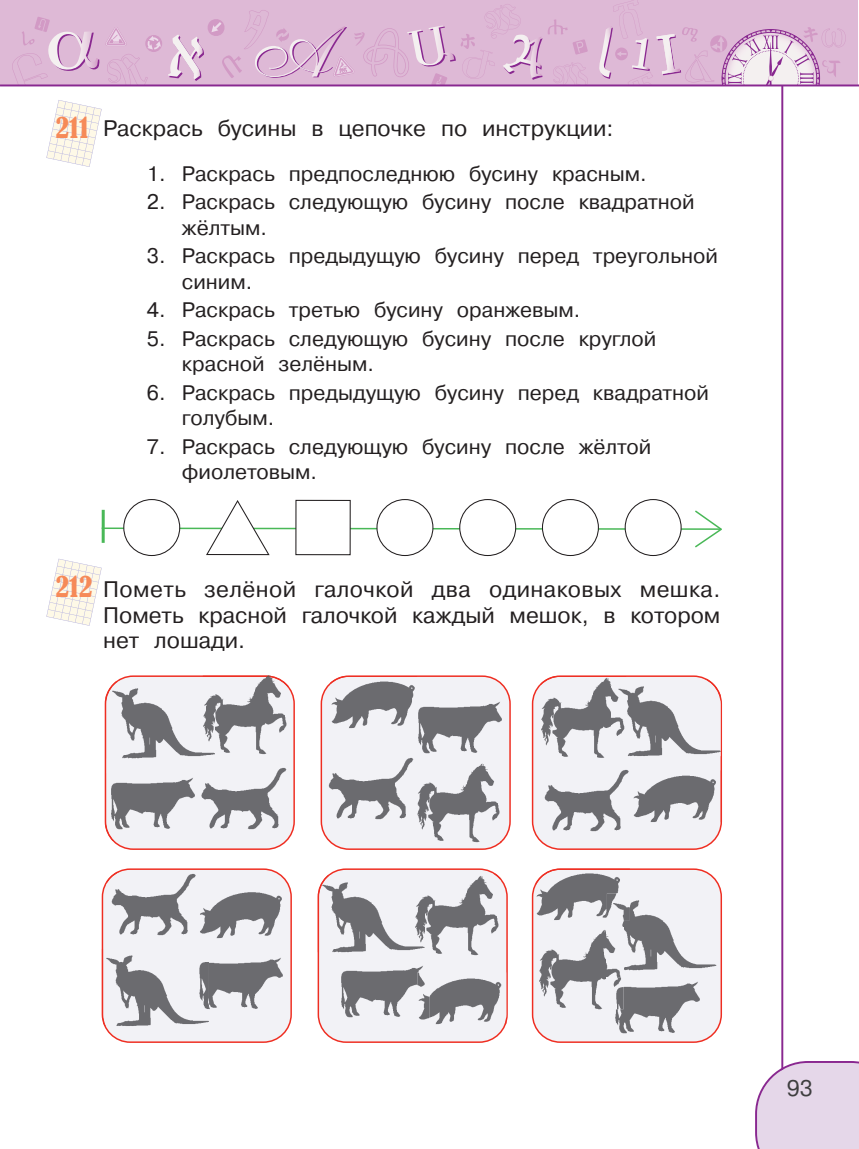
<style>
.page{position:relative;width:859px;height:1149px;background:#fff}
.page>*{position:absolute;margin:0;border:0;box-sizing:border-box;transform-origin:0 0}
.t1{font:condensed 27px "Bernard";color:#f68a58}
.t2{font:22.5px/25.5px "Pragmatica Book AC";color:#231f20;text-align:justify}
.t3{font:22.5px "Pragmatica Book AC";color:#3e3e3f}
.t4{font:21px/25.5px "Pragmatica Book AC";color:#231f20}
</style>
<div class="page">
<hr style="left:781px;top:62px;width:2px;height:1036px;background:#892890">
<svg style="left:755px;top:1060px;width:104px;height:88px;background:#e3d3e7"></svg>
<div style="left:0;top:0;width:857px;height:85px;background:#deb9d6"></div>
<div style="left:145px;top:35px;width:17px;height:17px;background:#d29ac5;border-radius:50%"></div>
<svg style="left:12px;top:17px;width:87px;height:67px"></svg>
<svg style="left:105px;top:27px;width:56px;height:57px"></svg>
<svg style="left:169px;top:4px;width:419px;height:80px"></svg>
<svg style="left:599px;top:0;width:247px;height:84px"></svg>
<img style="left:656px;top:34px;width:24px;height:40px">
<hr style="left:0;top:84px;width:859px;height:2px;background:#892890">
<svg style="left:105px;top:675px;width:190px;height:174px"></svg>
<svg style="left:532px;top:868px;width:190px;height:174px"></svg>
<img style="left:106px;top:681px;width:109px;height:77px">
<img style="left:105px;top:681px;width:13px;height:22px">
<img style="left:203px;top:675px;width:63px;height:1px">
<img style="left:203px;top:676px;width:85px;height:78px">
<img style="left:266px;top:675px;width:22px;height:12px">
<img style="left:203px;top:681px;width:12px;height:73px">
<img style="left:115px;top:773px;width:84px;height:67px">
<img style="left:105px;top:773px;width:10px;height:67px">
<img style="left:196px;top:765px;width:94px;height:68px">
<img style="left:196px;top:773px;width:3px;height:60px">
<svg style="left:321px;top:675px;width:190px;height:174px"></svg>
<svg style="left:532px;top:675px;width:190px;height:174px"></svg>
<img style="left:541px;top:685px;width:85px;height:72px">
<img style="left:541px;top:675px;width:85px;height:10px">
<img style="left:633px;top:769px;width:89px;height:53px">
<img style="left:539px;top:767px;width:94px;height:69px">
<img style="left:101px;top:948px;width:1px;height:70px">
<svg style="left:102px;top:868px;width:190px;height:174px"></svg>
<img style="left:106px;top:871px;width:94px;height:69px">
<img style="left:106px;top:871px;width:14px;height:12px">
<img style="left:317px;top:893px;width:1px;height:59px">
<svg style="left:318px;top:868px;width:190px;height:174px"></svg>
<img style="left:417px;top:971px;width:89px;height:53px">
<img style="left:504px;top:972px;width:2px;height:52px">
<img style="left:607px;top:893px;width:109px;height:77px">
<img style="left:538px;top:927px;width:86px;height:81px">
<img style="left:610px;top:977px;width:94px;height:60px">
<img style="left:560px;top:868px;width:70px;height:1px">
<img style="left:536px;top:869px;width:94px;height:50px">
<img style="left:536px;top:868px;width:24px;height:17px">
<img style="left:607px;top:893px;width:23px;height:26px">
<svg style="left:46px;top:100px;width:56px;height:67px"></svg>
<svg style="left:46px;top:499px;width:676px;height:126px"></svg>
<p class="t1" style="left:56px;top:113px;width:35px">211</p>
<p class="t2" style="left:103px;top:118px;width:512px">Раскрась бусины в цепочке по инструкции:</p>
<p class="t4" style="left:147px;top:163px;width:501px">1. Раскрась предпоследнюю бусину красным.</p>
<p class="t4" style="left:182px;top:191px;width:514px;text-indent:-35px">2. Раскрась следующую бусину после квадратной жёлтым.</p>
<p class="t4" style="left:182px;top:245px;width:537px;text-indent:-35px">3. Раскрась предыдущую бусину перед треугольной синим.</p>
<p class="t4" style="left:147px;top:299px;width:435px">4. Раскрась третью бусину оранжевым.</p>
<p class="t4" style="left:182px;top:327px;width:476px;text-indent:-35px">5. Раскрась следующую бусину после круглой красной зелёным.</p>
<p class="t4" style="left:182px;top:381px;width:528px;text-indent:-35px">6. Раскрась предыдущую бусину перед квадратной голубым.</p>
<p class="t4" style="left:182px;top:435px;width:471px;text-indent:-35px">7. Раскрась следующую бусину после жёлтой фиолетовым.</p>
<p class="t1" style="left:56px;top:571px;width:38px">212</p>
<p class="t2" style="left:103px;top:578px;width:619px">Пометь зелёной галочкой два одинаковых мешка.<br>Пометь красной галочкой каждый мешок, в котором нет лошади.</p>
<p class="t3" style="left:787px;top:1079px;width:28px">93</p>
</div>
